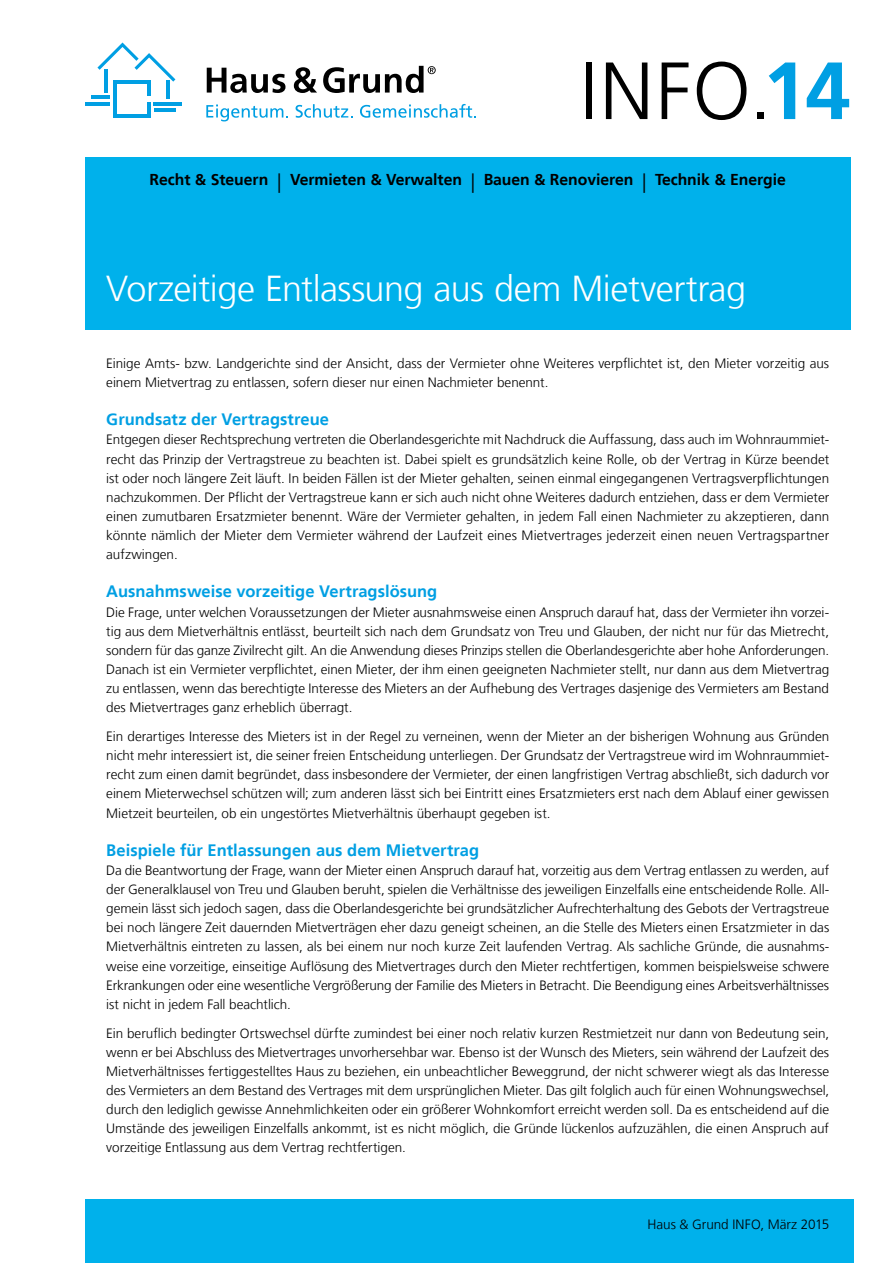
<style>
.page{position:relative;width:893px;height:1263px;background:#fff}
.page>*{position:absolute;margin:0;border:0;box-sizing:border-box;transform-origin:0 0}
.t1{font:300 81px "Frutiger LT";color:#000}
.t2{font:300 36px "Frutiger LT";letter-spacing:-.015em;color:#fff}
.t3{font:700 16.5px "Frutiger LT";color:#009fe3}
.t4{font:700 15.75px "Frutiger LT";color:#000}
.t5{font:300 13.5px/19.2px "Frutiger LT";color:#000;text-align:justify}
.s1{font-weight:700;color:#009fe3}
.s2{font-weight:300;font-size:19.5px}
</style>
<div class="page">
<div style="left:85px;top:157px;width:765px;height:173px;background:#00b1eb"></div>
<hr style="left:113px;top:80px;width:3px;height:38px;background:#009fe3">
<hr style="left:147px;top:102px;width:4px;height:16px;background:#009fe3">
<hr style="left:113px;top:114px;width:38px;height:4px;background:#009fe3">
<hr style="left:113px;top:80px;width:38px;height:3px;background:#009fe3">
<hr style="left:154px;top:108px;width:21px;height:3px;background:#009fe3">
<hr style="left:154px;top:102px;width:28px;height:3px;background:#009fe3">
<hr style="left:147px;top:80px;width:4px;height:16px;background:#009fe3">
<hr style="left:166px;top:81px;width:3px;height:18px;background:#009fe3">
<hr style="left:91px;top:96px;width:19px;height:3px;background:#009fe3">
<hr style="left:85px;top:102px;width:25px;height:3px;background:#009fe3">
<hr style="left:105px;top:69px;width:3px;height:24px;background:#009fe3">
<svg style="left:97px;top:43px;width:78px;height:39px"></svg>
<svg style="left:207px;top:68px;width:78px;height:25px"></svg>
<svg style="left:294px;top:67px;width:23px;height:26px"></svg>
<svg style="left:323px;top:66px;width:113px;height:27px"></svg>
<svg style="left:206px;top:105px;width:82px;height:16px"></svg>
<svg style="left:296px;top:104px;width:57px;height:14px"></svg>
<svg style="left:360px;top:104px;width:116px;height:14px"></svg>
<div style="left:85px;top:1199px;width:768px;height:64px;background:#00b1eb"></div>
<h1 class="t1" style="left:580px;top:45px;width:272px">INFO.<span class="s1">14</span></h1>
<p class="t4" style="left:150px;top:170px;width:638px">Recht &amp; Steuern <span class="s2">|</span> Vermieten &amp; Verwalten <span class="s2">|</span> Bauen &amp; Renovieren <span class="s2">|</span> Technik &amp; Energie</p>
<h2 class="t2" style="left:106px;top:268px;width:641px">Vorzeitige Entlassung aus dem Mietvertrag</h2>
<p class="t5" style="left:106px;top:354px;width:724px">Einige Amts- bzw. Landgerichte sind der Ansicht, dass der Vermieter ohne Weiteres verpflichtet ist, den Mieter vorzeitig aus einem Mietvertrag zu entlassen, sofern dieser nur einen Nachmieter benennt.</p>
<p class="t3" style="left:106px;top:410px;width:224px">Grundsatz der Vertragstreue</p>
<p class="t5" style="left:106px;top:430px;width:724px">Entgegen dieser Rechtsprechung vertreten die Oberlandesgerichte mit Nachdruck die Auffassung, dass auch im Wohnraummiet&shy;recht das Prinzip der Vertragstreue zu beachten ist. Dabei spielt es grundsätzlich keine Rolle, ob der Vertrag in Kürze beendet ist oder noch längere Zeit läuft. In beiden Fällen ist der Mieter gehalten, seinen einmal eingegangenen Vertragsverpflichtungen nachzukommen. Der Pflicht der Vertragstreue kann er sich auch nicht ohne Weiteres dadurch entziehen, dass er dem Vermieter einen zumutbaren Ersatzmieter benennt. Wäre der Vermieter gehalten, in jedem Fall einen Nachmieter zu akzeptieren, dann könnte nämlich der Mieter dem Vermieter während der Laufzeit eines Mietvertrages jederzeit einen neuen Vertragspartner aufzwingen.</p>
<p class="t3" style="left:106px;top:582px;width:333px">Ausnahmsweise vorzeitige Vertragslösung</p>
<p class="t5" style="left:106px;top:602px;width:724px">Die Frage, unter welchen Voraussetzungen der Mieter ausnahmsweise einen Anspruch darauf hat, dass der Vermieter ihn vorzei&shy;tig aus dem Mietverhältnis entlässt, beurteilt sich nach dem Grundsatz von Treu und Glauben, der nicht nur für das Mietrecht, sondern für das ganze Zivilrecht gilt. An die Anwendung dieses Prinzips stellen die Oberlandesgerichte aber hohe Anforderungen.<br>Danach ist ein Vermieter verpflichtet, einen Mieter, der ihm einen geeigneten Nachmieter stellt, nur dann aus dem Mietvertrag zu entlassen, wenn das berechtigte Interesse des Mieters an der Aufhebung des Vertrages dasjenige des Vermieters am Bestand des Mietvertrages ganz erheblich überragt.</p>
<p class="t5" style="left:106px;top:727px;width:724px">Ein derartiges Interesse des Mieters ist in der Regel zu verneinen, wenn der Mieter an der bisherigen Wohnung aus Gründen nicht mehr interessiert ist, die seiner freien Entscheidung unterliegen. Der Grundsatz der Vertragstreue wird im Wohnraummiet&shy;recht zum einen damit begründet, dass insbesondere der Vermieter, der einen langfristigen Vertrag abschließt, sich dadurch vor einem Mieterwechsel schützen will; zum anderen lässt sich bei Eintritt eines Ersatzmieters erst nach dem Ablauf einer gewissen Mietzeit beurteilen, ob ein ungestörtes Mietverhältnis überhaupt gegeben ist.</p>
<p class="t3" style="left:106px;top:840px;width:374px">Beispiele für Entlassungen aus dem Mietvertrag</p>
<p class="t5" style="left:106px;top:861px;width:724px">Da die Beantwortung der Frage, wann der Mieter einen Anspruch darauf hat, vorzeitig aus dem Vertrag entlassen zu werden, auf der Generalklausel von Treu und Glauben beruht, spielen die Verhältnisse des jeweiligen Einzelfalls eine entscheidende Rolle. All&shy;gemein lässt sich jedoch sagen, dass die Oberlandesgerichte bei grundsätzlicher Aufrechterhaltung des Gebots der Vertragstreue bei noch längere Zeit dauernden Mietverträgen eher dazu geneigt scheinen, an die Stelle des Mieters einen Ersatzmieter in das Mietverhältnis eintreten zu lassen, als bei einem nur noch kurze Zeit laufenden Vertrag. Als sachliche Gründe, die ausnahms&shy;weise eine vorzeitige, einseitige Auflösung des Mietvertrages durch den Mieter rechtfertigen, kommen beispielsweise schwere Erkrankungen oder eine wesentliche Vergrößerung der Familie des Mieters in Betracht. Die Beendigung eines Arbeitsverhältnisses ist nicht in jedem Fall beachtlich.</p>
<p class="t5" style="left:106px;top:1023px;width:724px">Ein beruflich bedingter Ortswechsel dürfte zumindest bei einer noch relativ kurzen Restmietzeit nur dann von Bedeutung sein, wenn er bei Abschluss des Mietvertrages unvorhersehbar war. Ebenso ist der Wunsch des Mieters, sein während der Laufzeit des Mietverhältnisses fertiggestelltes Haus zu beziehen, ein unbeachtlicher Beweggrund, der nicht schwerer wiegt als das Interesse des Vermieters an dem Bestand des Vertrages mit dem ursprünglichen Mieter. Das gilt folglich auch für einen Wohnungswechsel, durch den lediglich gewisse Annehmlichkeiten oder ein größerer Wohnkomfort erreicht werden soll. Da es entscheidend auf die Umstände des jeweiligen Einzelfalls ankommt, ist es nicht möglich, die Gründe lückenlos aufzuzählen, die einen Anspruch auf vorzeitige Entlassung aus dem Vertrag rechtfertigen.</p>
<p class="t5" style="left:648px;top:1215px;width:183px">Haus &amp; Grund INFO, März 2015</p>
</div>
